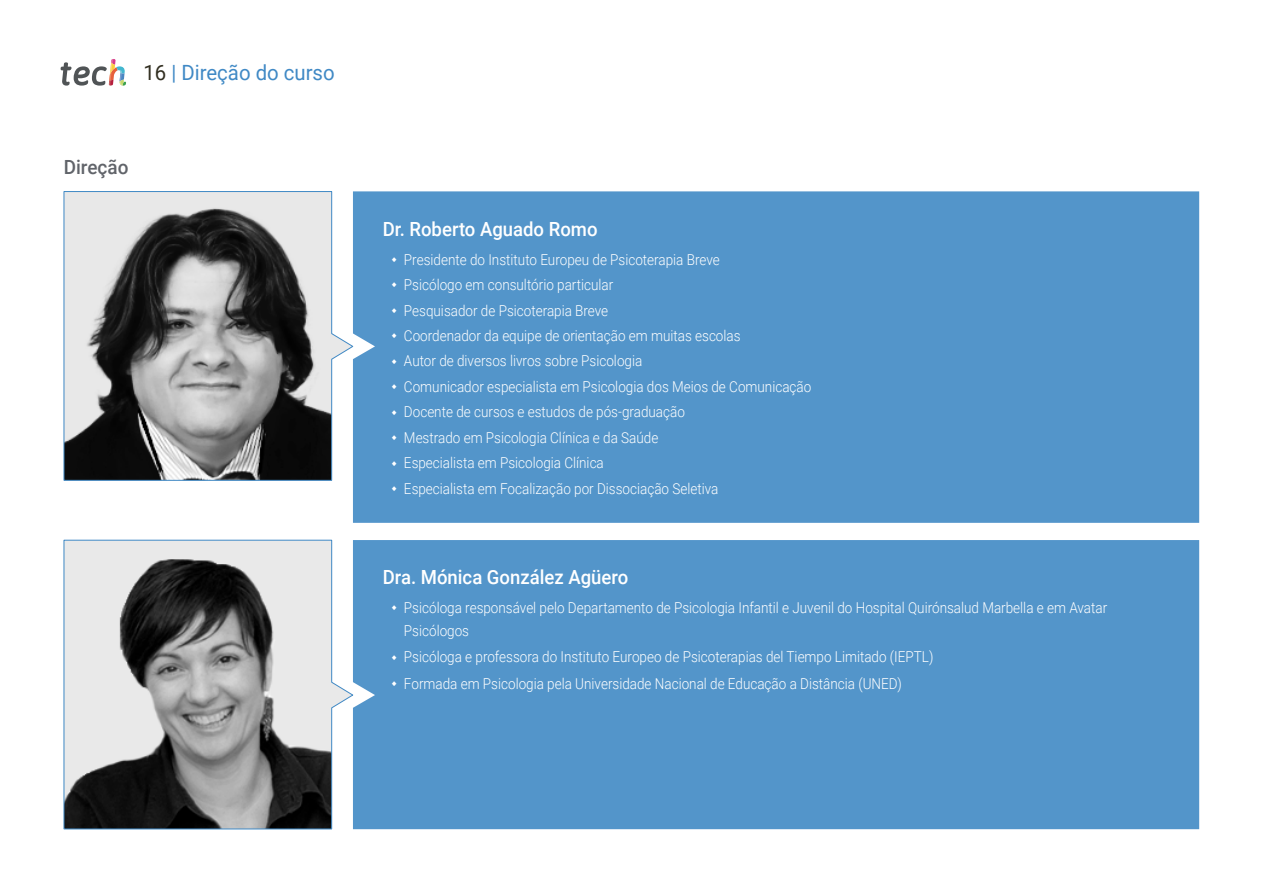
<style>
.page{position:relative;width:1263px;height:893px;background:#fff}
.page>*{position:absolute;margin:0;border:0;box-sizing:border-box;transform-origin:0 0}
.t1{font:21px "Roboto";color:#4089c5}
.t2{font:500 19.5px "Roboto";color:#fff;scale:.95 1}
.t3{font:500 19.5px "Roboto";color:#61646a}
.t4{font:300 15px/25.5px "Roboto";color:#fff;scale:.9 1}
.s1{color:#312e20}
</style>
<div class="page">
<div style="left:353px;top:540px;width:846px;height:289px;background:#5395ca"></div>
<div style="left:353px;top:191px;width:846px;height:332px;background:#5395ca"></div>
<svg style="left:64px;top:540px;width:289px;height:289px;background:#9a9b9b"></svg>
<svg style="left:64px;top:191px;width:289px;height:290px;background:#8a8b8c"></svg>
<svg style="left:61px;top:59px;width:65px;height:27px"></svg>
<svg style="left:392px;top:606px;width:5px;height:5px"></svg>
<svg style="left:392px;top:655px;width:5px;height:5px"></svg>
<svg style="left:392px;top:682px;width:5px;height:5px"></svg>
<svg style="left:392px;top:257px;width:5px;height:5px"></svg>
<svg style="left:392px;top:282px;width:5px;height:5px"></svg>
<svg style="left:392px;top:308px;width:5px;height:5px"></svg>
<svg style="left:392px;top:333px;width:5px;height:5px"></svg>
<svg style="left:392px;top:359px;width:5px;height:5px"></svg>
<svg style="left:392px;top:384px;width:5px;height:5px"></svg>
<svg style="left:392px;top:410px;width:5px;height:5px"></svg>
<svg style="left:392px;top:435px;width:5px;height:5px"></svg>
<svg style="left:392px;top:461px;width:5px;height:5px"></svg>
<svg style="left:392px;top:486px;width:5px;height:5px"></svg>
<h1 class="t1" style="left:144px;top:57px;width:193px"><span class="s1">16</span> | Direção do curso</h1>
<h2 class="t3" style="left:64px;top:154px;width:66px">Direção</h2>
<h2 class="t2" style="left:383px;top:215px;width:228px">Dr. Roberto Aguado Romo</h2>
<p class="t4" style="left:404px;top:246px;width:454px">Presidente do Instituto Europeu de Psicoterapia Breve<br>Psicólogo em consultório particular<br>Pesquisador de Psicoterapia Breve<br>Coordenador da equipe de orientação em muitas escolas<br>Autor de diversos livros sobre Psicologia<br>Comunicador especialista em Psicologia dos Meios de Comunicação Docente de cursos e estudos de pós-graduação<br>Mestrado em Psicologia Clínica e da Saúde<br>Especialista em Psicologia Clínica<br>Especialista em Focalização por Dissociação Seletiva</p>
<h2 class="t2" style="left:383px;top:564px;width:260px">Dra. Mónica González Agüero</h2>
<p class="t4" style="left:404px;top:596px;width:783px;line-height:22.5px">Psicóloga responsável pelo Departamento de Psicologia Infantil e Juvenil do Hospital Quirónsalud Marbella e em Avatar<br>Psicólogos</p>
<p class="t4" style="left:404px;top:643px;width:590px;line-height:26.7px">Psicóloga e professora do Instituto Europeo de Psicoterapias del Tiempo Limitado (IEPTL)<br>Formada em Psicologia pela Universidade Nacional de Educação a Distância (UNED)</p>
</div>
